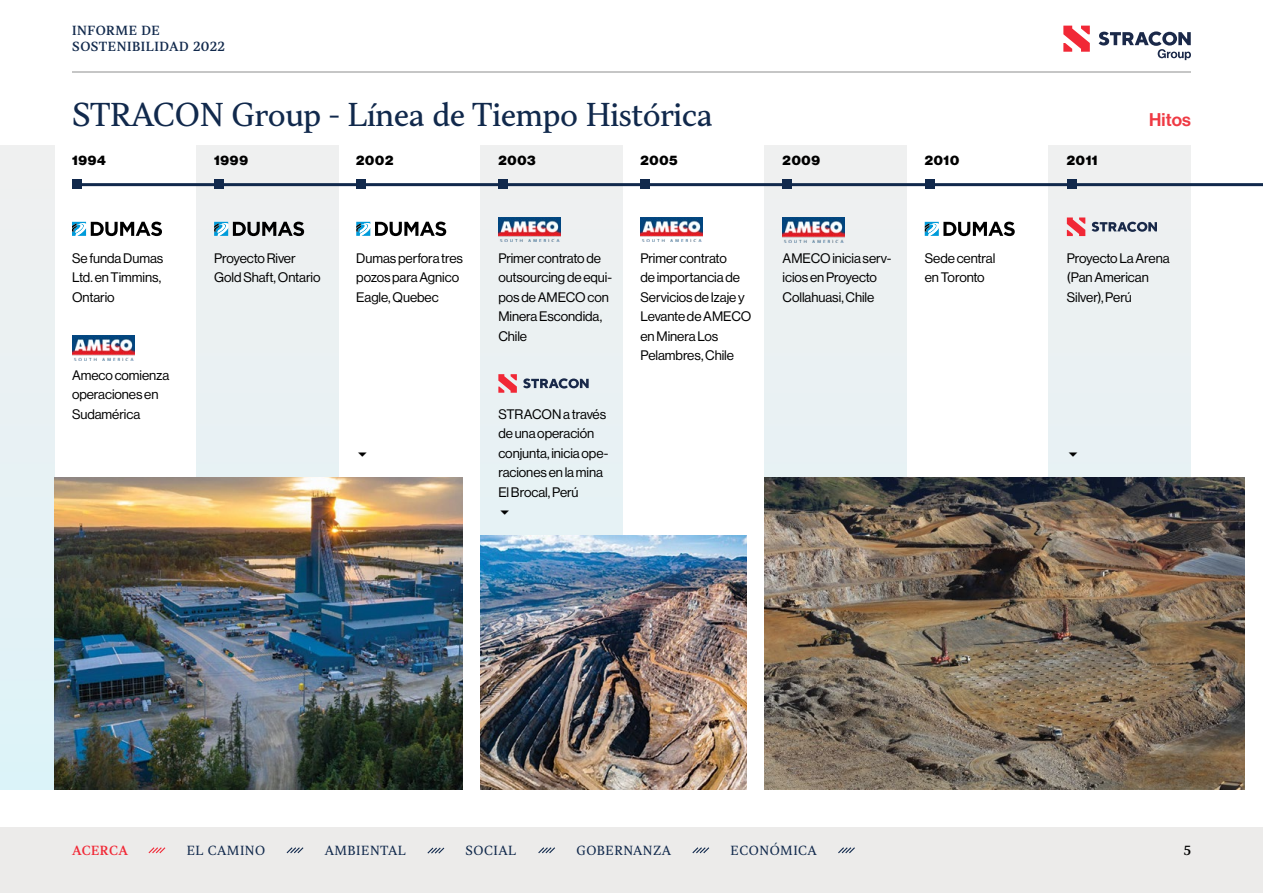
<style>
.page{position:relative;width:1263px;height:893px;background:#fff}
.page>*{position:absolute;margin:0;border:0;box-sizing:border-box;transform-origin:0 0}
.H3_-_Section{font:30px "TT Jenevers Trl";letter-spacing:-.015em;color:#11294c}
.H3_-_Section-2{font:500 18px "Haas Grot Disp 65";letter-spacing:.01em;color:#ef3a44}
.P1b{font:13.5px/19.5px "Haas Grot Disp 55 Roman";letter-spacing:-.005em;color:#000}
.Y1{font:900 13.5px "Haas Grot Disp 95";letter-spacing:.06em;color:#000}
.t1{font:12px "TT Jenevers Trl";letter-spacing:.04em;color:#11294c}
.t2{font:500 12px/16.5px "TT Jenevers Trl";letter-spacing:.04em;color:#11294c}
.t3{font:500 12px "TT Jenevers Trl";letter-spacing:.04em;color:#f12836}
.t4{font:500 12px "TT Jenevers Trl";color:#000}
</style>
<div class="page">
<div style="left:0;top:827px;width:1263px;height:66px;background:#ecebea"></div>
<div style="left:196px;top:146px;width:142px;height:643px;background:#ebf1f2"></div>
<div style="left:0;top:146px;width:54px;height:643px;background:#e7f2f4"></div>
<div style="left:480px;top:146px;width:142px;height:643px;background:#ebf1f2"></div>
<div style="left:765px;top:146px;width:142px;height:643px;background:#ebf1f2"></div>
<div style="left:1049px;top:146px;width:142px;height:643px;background:#ebf1f2"></div>
<img style="left:54px;top:477px;width:408px;height:312px">
<img style="left:480px;top:536px;width:267px;height:253px">
<img style="left:765px;top:477px;width:480px;height:312px">
<div style="left:72px;top:179px;width:10px;height:10px;background:#11294c"></div>
<div style="left:356px;top:179px;width:10px;height:10px;background:#11294c"></div>
<div style="left:640px;top:179px;width:10px;height:10px;background:#11294c"></div>
<div style="left:214px;top:179px;width:10px;height:10px;background:#11294c"></div>
<div style="left:498px;top:179px;width:10px;height:10px;background:#11294c"></div>
<div style="left:782px;top:179px;width:10px;height:10px;background:#11294c"></div>
<div style="left:924px;top:179px;width:10px;height:10px;background:#11294c"></div>
<div style="left:1067px;top:179px;width:9px;height:10px;background:#11294c"></div>
<hr style="left:72px;top:183px;width:1191px;height:3px;background:#11294c">
<svg style="left:72px;top:222px;width:90px;height:14px"></svg>
<img style="left:72px;top:336px;width:62px;height:24px">
<svg style="left:214px;top:222px;width:90px;height:14px"></svg>
<svg style="left:356px;top:222px;width:90px;height:14px"></svg>
<img style="left:498px;top:217px;width:63px;height:25px">
<svg style="left:498px;top:374px;width:19px;height:19px"></svg>
<svg style="left:523px;top:378px;width:65px;height:11px"></svg>
<img style="left:640px;top:217px;width:63px;height:25px">
<img style="left:783px;top:218px;width:62px;height:24px">
<svg style="left:925px;top:222px;width:90px;height:14px"></svg>
<svg style="left:1067px;top:217px;width:18px;height:19px"></svg>
<svg style="left:1091px;top:222px;width:66px;height:10px"></svg>
<svg style="left:1063px;top:26px;width:27px;height:26px"></svg>
<svg style="left:1098px;top:31px;width:93px;height:29px"></svg>
<svg style="left:286px;top:847px;width:18px;height:7px"></svg>
<svg style="left:692px;top:847px;width:18px;height:7px"></svg>
<svg style="left:838px;top:847px;width:17px;height:7px"></svg>
<svg style="left:538px;top:847px;width:17px;height:7px"></svg>
<svg style="left:427px;top:847px;width:18px;height:7px"></svg>
<hr style="left:72px;top:72px;width:1119px;height:1px;background:#b3b4b4">
<svg style="left:148px;top:847px;width:18px;height:7px"></svg>
<p class="t2" style="left:72px;top:22px;width:154px">INFORME DE<br>SOSTENIBILIDAD 2022</p>
<h4 class="H3_-_Section" style="left:72px;top:95px;width:642px">STRACON Group - Línea de Tiempo Histórica</h4>
<h4 class="H3_-_Section-2" style="left:1149px;top:109px;width:43px">Hitos</h4>
<p class="Y1" style="left:72px;top:152px;width:35px">1994</p>
<p class="Y1" style="left:214px;top:152px;width:35px">1999</p>
<p class="Y1" style="left:356px;top:152px;width:39px">2002</p>
<p class="Y1" style="left:498px;top:152px;width:39px">2003</p>
<p class="Y1" style="left:640px;top:152px;width:39px">2005</p>
<p class="Y1" style="left:783px;top:152px;width:39px">2009</p>
<p class="Y1" style="left:925px;top:152px;width:36px">2010</p>
<p class="Y1" style="left:1067px;top:152px;width:32px">2011</p>
<p class="P1b" style="left:72px;top:248px;width:93px">Se funda Dumas<br>Ltd. en Timmins,<br>Ontario</p>
<p class="P1b" style="left:72px;top:365px;width:99px">Ameco comienza operaciones en<br>Sudamérica</p>
<p class="P1b" style="left:214px;top:248px;width:108px">Proyecto River<br>Gold Shaft, Ontario</p>
<p class="P1b" style="left:356px;top:248px;width:108px">Dumas perfora tres pozos para Agnico<br>Eagle, Quebec</p>
<p class="P1b" style="left:498px;top:248px;width:115px">Primer contrato de outsourcing de equi&shy;pos de AMECO con<br>Minera Escondida,<br>Chile</p>
<p class="P1b" style="left:498px;top:404px;width:112px">STRACON a través de una operación conjunta, inicia ope&shy;raciones en la mina<br>El Brocal, Perú</p>
<p class="P1b" style="left:640px;top:248px;width:112px">Primer contrato<br>de importancia de<br>Servicios de Izaje y<br>Levante de AMECO en Minera Los<br>Pelambres, Chile</p>
<p class="P1b" style="left:783px;top:248px;width:110px">AMECO inicia serv&shy;icios en Proyecto<br>Collahuasi, Chile</p>
<p class="P1b" style="left:925px;top:248px;width:72px">Sede central en Toronto</p>
<p class="P1b" style="left:1067px;top:248px;width:104px">Proyecto La Arena (Pan American<br>Silver), Perú</p>
<p class="t3" style="left:72px;top:843px;width:57px">ACERCA</p>
<p class="t1" style="left:187px;top:843px;width:80px">EL CAMINO</p>
<p class="t1" style="left:325px;top:843px;width:83px">AMBIENTAL</p>
<p class="t1" style="left:466px;top:843px;width:52px">SOCIAL</p>
<p class="t1" style="left:576px;top:843px;width:96px">GOBERNANZA</p>
<p class="t1" style="left:730px;top:843px;width:88px">ECONÓMICA</p>
<p class="t4" style="left:1184px;top:843px;width:9px">5</p>
</div>
